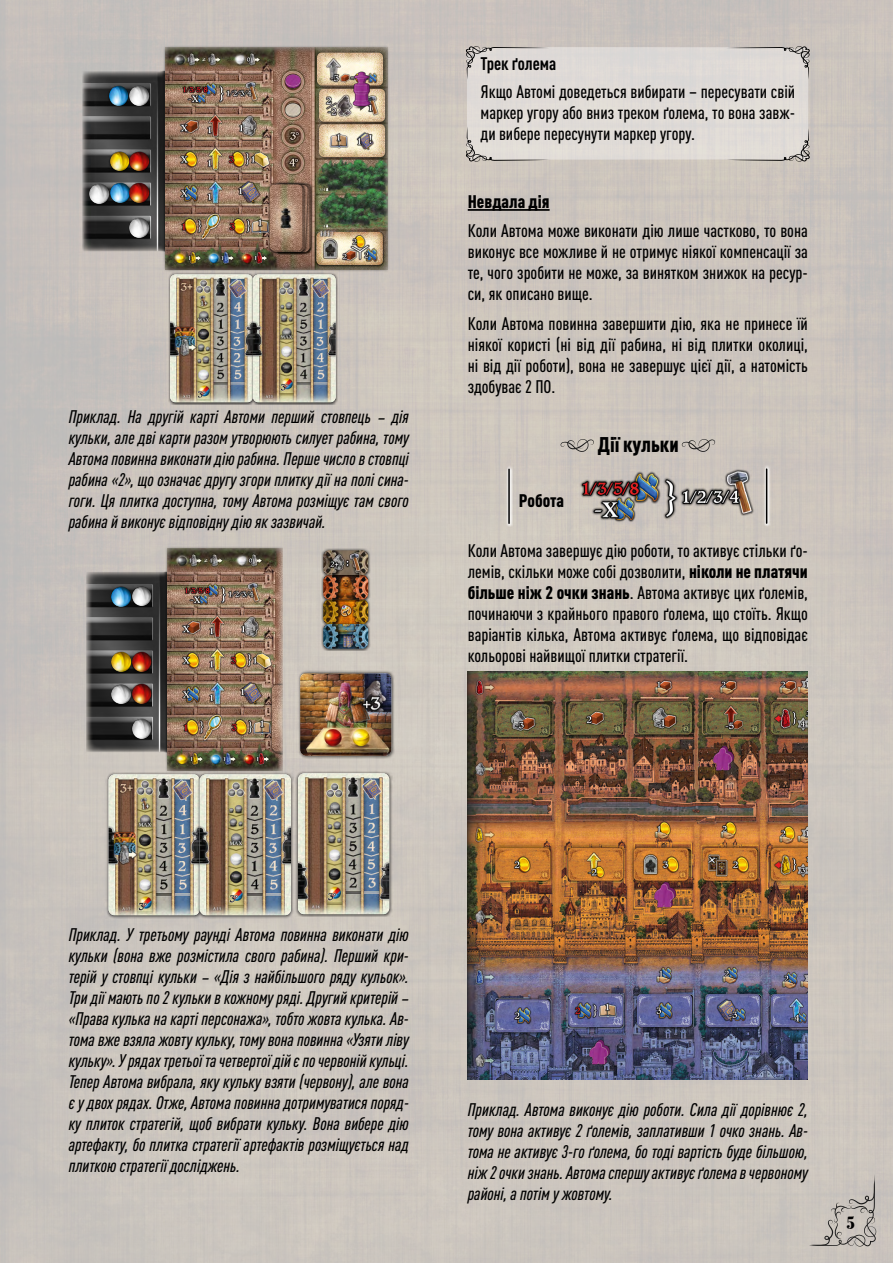
<style>
.page{position:relative;width:893px;height:1263px;background:#cbc4bd}
.page>*{position:absolute;margin:0;border:0;box-sizing:border-box;transform-origin:0 0}
.t1{font:900 condensed 21px "DIN Pro";color:#000}
.t2{font:italic 500 condensed 18px/21px "DIN Pro";color:#000;text-align:justify}
.t3{font:500 condensed 18px/21px "DIN Pro";color:#000;text-align:justify}
.t4{font:900 condensed 18px "DIN Pro";color:#000}
.t5{font:700 condensed 18px "DIN Pro";color:#000}
.t6{font:700 condensed 18px "Bodin";color:#000}
.s1{font-weight:900}
</style>
<div class="page">
<svg style="left:809px;top:1174px;width:67px;height:72px;background:#bcb6b0"></svg>
<svg style="left:465px;top:46px;width:345px;height:116px;background:#dbd6d2"></svg>
<hr style="left:468px;top:209px;width:82px;height:2px;background:#000">
<svg style="left:561px;top:439px;width:33px;height:13px"></svg>
<svg style="left:682px;top:439px;width:33px;height:13px"></svg>
<div style="left:505px;top:466px;width:8px;height:61px;background:#fff;opacity:.75"></div>
<hr style="left:508px;top:469px;width:2px;height:54px;background:#000">
<img style="left:567px;top:468px;width:190px;height:64px">
<div style="left:763px;top:466px;width:7px;height:61px;background:#fff;opacity:.75"></div>
<hr style="left:766px;top:469px;width:1px;height:54px;background:#000">
<img style="left:468px;top:671px;width:340px;height:409px">
<img style="left:588px;top:1039px;width:22px;height:26px">
<div style="left:492px;top:996px;width:61px;height:39px;background:#000;opacity:.75"></div>
<img style="left:495px;top:999px;width:55px;height:33px">
<div style="left:634px;top:991px;width:61px;height:39px;background:#000;opacity:.75"></div>
<img style="left:637px;top:994px;width:55px;height:33px">
<div style="left:565px;top:991px;width:61px;height:39px;background:#000;opacity:.75"></div>
<img style="left:568px;top:994px;width:55px;height:33px">
<div style="left:492px;top:845px;width:61px;height:38px;background:#000;opacity:.75"></div>
<img style="left:495px;top:848px;width:55px;height:33px">
<div style="left:492px;top:701px;width:61px;height:39px;background:#000;opacity:.75"></div>
<img style="left:495px;top:704px;width:55px;height:33px">
<div style="left:768px;top:845px;width:40px;height:38px;background:#000;opacity:.75"></div>
<img style="left:771px;top:848px;width:37px;height:33px">
<div style="left:703px;top:698px;width:61px;height:39px;background:#000;opacity:.75"></div>
<img style="left:705px;top:701px;width:56px;height:33px">
<div style="left:699px;top:845px;width:61px;height:38px;background:#000;opacity:.75"></div>
<img style="left:702px;top:848px;width:55px;height:33px">
<div style="left:634px;top:698px;width:61px;height:39px;background:#000;opacity:.75"></div>
<img style="left:637px;top:701px;width:55px;height:33px">
<div style="left:631px;top:845px;width:61px;height:38px;background:#000;opacity:.75"></div>
<img style="left:634px;top:848px;width:55px;height:33px">
<div style="left:565px;top:845px;width:61px;height:38px;background:#000;opacity:.75"></div>
<img style="left:568px;top:848px;width:55px;height:33px">
<div style="left:565px;top:698px;width:61px;height:39px;background:#000;opacity:.75"></div>
<img style="left:568px;top:701px;width:55px;height:33px">
<div style="left:768px;top:991px;width:40px;height:39px;background:#000;opacity:.75"></div>
<img style="left:771px;top:994px;width:37px;height:33px">
<div style="left:703px;top:991px;width:61px;height:39px;background:#000;opacity:.75"></div>
<img style="left:705px;top:994px;width:56px;height:33px">
<div style="left:768px;top:698px;width:40px;height:39px;background:#000;opacity:.75"></div>
<img style="left:771px;top:701px;width:37px;height:33px">
<img style="left:654px;top:882px;width:22px;height:25px">
<img style="left:713px;top:745px;width:22px;height:26px">
<img style="left:83px;top:56px;width:79px;height:211px">
<div style="left:109px;top:182px;width:22px;height:22px;background:#000;opacity:.75"></div>
<img style="left:110px;top:183px;width:18px;height:21px">
<div style="left:107px;top:85px;width:22px;height:22px;background:#000;opacity:.75"></div>
<img style="left:108px;top:85px;width:20px;height:21px">
<div style="left:88px;top:183px;width:22px;height:22px;background:#000;opacity:.75"></div>
<div style="left:128px;top:182px;width:22px;height:22px;background:#000;opacity:.75"></div>
<div style="left:108px;top:151px;width:22px;height:21px;background:#000;opacity:.75"></div>
<img style="left:109px;top:151px;width:19px;height:21px">
<div style="left:128px;top:151px;width:22px;height:21px;background:#000;opacity:.75"></div>
<div style="left:128px;top:85px;width:22px;height:21px;background:#000;opacity:.75"></div>
<div style="left:128px;top:217px;width:22px;height:22px;background:#000;opacity:.75"></div>
<img style="left:129px;top:218px;width:21px;height:21px">
<div style="left:162px;top:45px;width:228px;height:228px;background:#000;opacity:.75"></div>
<img style="left:165px;top:48px;width:222px;height:222px">
<img style="left:285px;top:74px;width:16px;height:15px">
<div style="left:275px;top:181px;width:39px;height:73px;background:#000;opacity:.75"></div>
<div style="left:273px;top:183px;width:39px;height:72px;background:#000;opacity:.75"></div>
<div style="left:269px;top:181px;width:42px;height:73px;background:#000;opacity:.75"></div>
<img style="left:307px;top:184px;width:1px;height:67px">
<div style="left:268px;top:183px;width:39px;height:72px;background:#000;opacity:.75"></div>
<div style="left:267px;top:181px;width:38px;height:73px;background:#000;opacity:.75"></div>
<img style="left:269px;top:184px;width:33px;height:67px">
<div style="left:316px;top:121px;width:72px;height:39px;background:#000;opacity:.75"></div>
<img style="left:319px;top:125px;width:66px;height:32px">
<div style="left:316px;top:86px;width:72px;height:39px;background:#000;opacity:.75"></div>
<img style="left:319px;top:89px;width:66px;height:33px">
<div style="left:314px;top:49px;width:72px;height:39px;background:#000;opacity:.75"></div>
<img style="left:317px;top:53px;width:66px;height:32px">
<img style="left:285px;top:102px;width:16px;height:15px">
<img style="left:352px;top:71px;width:19px;height:35px">
<div style="left:168px;top:272px;width:87px;height:133px;background:#000;opacity:.75"></div>
<div style="left:251px;top:272px;width:87px;height:133px;background:#000;opacity:.75"></div>
<img style="left:170px;top:274px;width:166px;height:128px">
<div style="left:321px;top:597px;width:50px;height:30px;background:#000;opacity:.75"></div>
<img style="left:323px;top:602px;width:45px;height:19px">
<div style="left:321px;top:621px;width:50px;height:30px;background:#000;opacity:.75"></div>
<div style="left:321px;top:572px;width:50px;height:30px;background:#000;opacity:.75"></div>
<div style="left:321px;top:548px;width:50px;height:29px;background:#000;opacity:.75"></div>
<img style="left:86px;top:557px;width:79px;height:210px">
<div style="left:110px;top:586px;width:22px;height:21px;background:#000;opacity:.75"></div>
<img style="left:111px;top:586px;width:19px;height:21px">
<div style="left:110px;top:684px;width:22px;height:21px;background:#000;opacity:.75"></div>
<img style="left:111px;top:683px;width:41px;height:22px">
<div style="left:130px;top:683px;width:23px;height:21px;background:#000;opacity:.75"></div>
<div style="left:110px;top:651px;width:22px;height:22px;background:#000;opacity:.75"></div>
<img style="left:111px;top:652px;width:19px;height:21px">
<div style="left:130px;top:651px;width:23px;height:22px;background:#000;opacity:.75"></div>
<div style="left:130px;top:586px;width:23px;height:21px;background:#000;opacity:.75"></div>
<div style="left:130px;top:718px;width:23px;height:22px;background:#000;opacity:.75"></div>
<img style="left:131px;top:719px;width:21px;height:20px">
<div style="left:165px;top:545px;width:118px;height:228px;background:#000;opacity:.75"></div>
<img style="left:168px;top:549px;width:115px;height:221px">
<div style="left:270px;top:683px;width:13px;height:73px;background:#000;opacity:.75"></div>
<div style="left:269px;top:682px;width:14px;height:72px;background:#000;opacity:.75"></div>
<img style="left:272px;top:685px;width:11px;height:66px">
<div style="left:297px;top:670px;width:97px;height:89px;background:#000;opacity:.75"></div>
<img style="left:300px;top:673px;width:91px;height:83px">
<div style="left:105px;top:771px;width:98px;height:147px;background:#000;opacity:.75"></div>
<div style="left:197px;top:771px;width:97px;height:147px;background:#000;opacity:.75"></div>
<img style="left:109px;top:774px;width:182px;height:141px">
<div style="left:295px;top:770px;width:97px;height:147px;background:#000;opacity:.75"></div>
<img style="left:298px;top:773px;width:91px;height:141px">
<p class="t2" style="left:69px;top:404px;width:342px">Приклад. На другій карті Автоми перший стовпець – дія кульки, але дві карти разом утворюють силует рабина, тому Автома повинна виконати дію рабина. Перше число в стовпці рабина «2», що означає другу згори плитку дії на полі сина&shy;гоги. Ця плитка доступна, тому Автома розміщує там свого рабина й виконує відповідну дію як зазвичай.</p>
<p class="t5" style="left:480px;top:50px;width:77px">Трек ґолема</p>
<p class="t3" style="left:480px;top:80px;width:316px">Якщо Автомі доведеться вибирати – пересувати свій маркер угору або вниз треком ґолема, то вона завж&shy;ди вибере пересунути маркер угору.</p>
<p class="t4" style="left:468px;top:187px;width:83px">Невдала дія</p>
<p class="t3" style="left:468px;top:219px;width:342px">Коли Автома може виконати дію лише частково, то вона виконує все можливе й не отримує ніякої компенсації за те, чого зробити не може, за винятком знижок на ресур&shy;си, як описано вище.</p>
<p class="t3" style="left:468px;top:311px;width:342px">Коли Автома повинна завершити дію, яка не принесе їй ніякої користі (ні від дії рабина, ні від плитки околиці, ні від дії роботи), вона не завершує цієї дії, а натомість здобуває 2 ПО.</p>
<p class="t1" style="left:598px;top:428px;width:83px">Дії кульки</p>
<p class="t4" style="left:519px;top:486px;width:47px">Робота</p>
<p class="t3" style="left:468px;top:539px;width:342px">Коли Автома завершує дію роботи, то активує стільки ґо&shy;лемів, скільки може собі дозволити, <span class="s1">ніколи не платячи більше ніж 2 очки знань</span>. Автома активує цих ґолемів, починаючи з крайнього правого ґолема, що стоїть. Якщо варіантів кілька, Автома активує ґолема, що відповідає кольорові найвищої плитки стратегії.</p>
<p class="t2" style="left:69px;top:923px;width:342px">Приклад. У третьому раунді Автома повинна виконати дію кульки (вона вже розмістила свого рабина). Перший кри&shy;терій у стовпці кульки – «Дія з найбільшого ряду кульок».<br>Три дії мають по 2 кульки в кожному ряді. Другий критерій – «Права кулька на карті персонажа», тобто жовта кулька. Ав&shy;тома вже взяла жовту кульку, тому вона повинна «Узяти ліву кульку». У рядах третьої та четвертої дій є по червоній кульці.<br>Тепер Автома вибрала, яку кульку взяти (червону), але вона є у двох рядах. Отже, Автома повинна дотримуватися поряд&shy;ку плиток стратегій, щоб вибрати кульку. Вона вибере дію артефакту, бо плитка стратегії артефактів розміщується над плиткою стратегії досліджень.</p>
<p class="t2" style="left:468px;top:1097px;width:342px">Приклад. Автома виконує дію роботи. Сила дії дорівнює 2, тому вона активує 2 ґолемів, заплативши 1 очко знань. Ав&shy;тома не активує 3-го ґолема, бо тоді вартість буде більшою, ніж 2 очки знань. Автома спершу активує ґолема в червоному районі, а потім у жовтому.</p>
<p class="t6" style="left:846px;top:1213px;width:10px">5</p>
</div>
